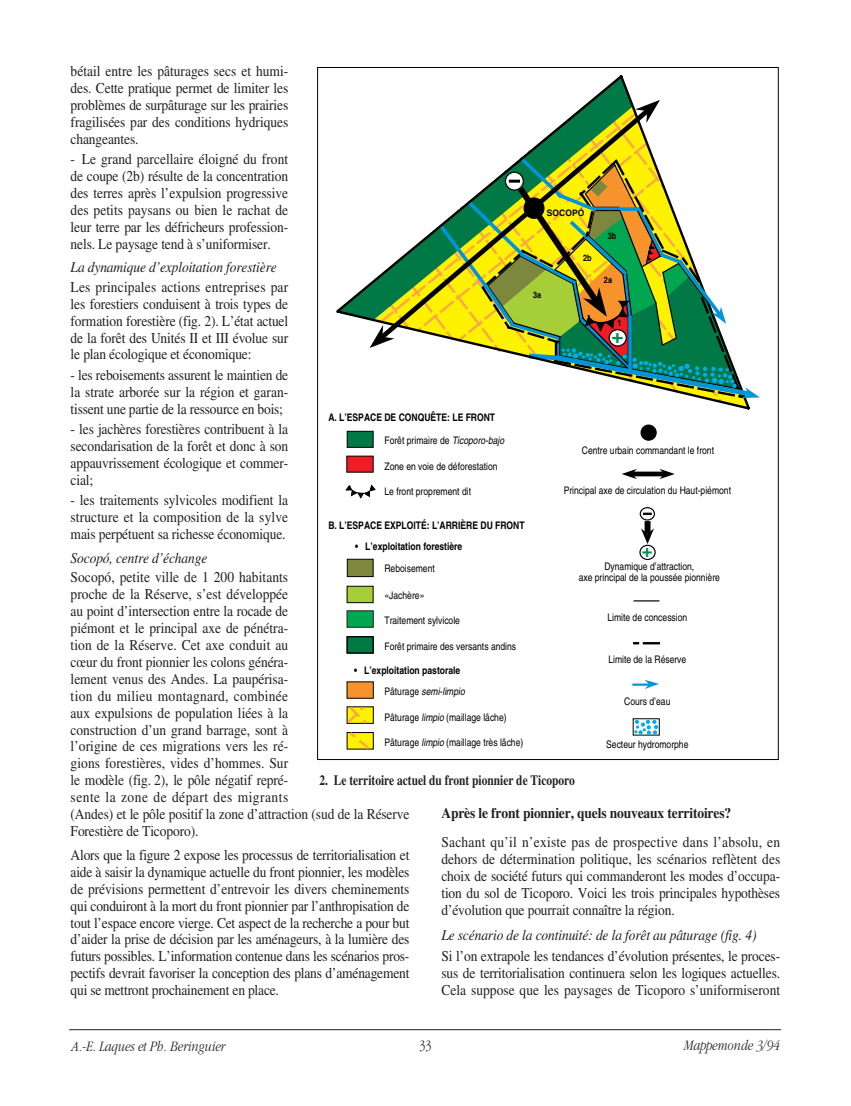
<style>
.page{position:relative;width:851px;height:1106px;background:#fff}
.page>*{position:absolute;margin:0;border:0;box-sizing:border-box;transform-origin:0 0}
.t1{font:700 19.5px "Helvetica";color:#008d4c;scale:1.05 1}
.t2{font:700 17.85px "Helvetica";color:#008d4c}
.t3{font:15px/17px "Times";letter-spacing:-.01em;color:#231f1f;text-align:justify;scale:.9 1}
.t4{font:italic 15px "Times";letter-spacing:-.01em;color:#231f1f;scale:.9 1}
.t5{font:700 15px "Times";letter-spacing:-.01em;color:#231f1f;scale:.9 1}
.t6{font:italic 300 15px "Garamond";color:#231f1f;scale:.8 1}
.t7{font:300 15px "Garamond";color:#231f1f;scale:.8 1}
.t8{font:700 14.25px "Times";color:#231f1f;scale:.8 1}
.t9{font:condensed 10.5px/10.5px "Helvetica";color:#000;text-align:center}
.t10{font:700 condensed 10.5px "Helvetica";color:#000}
.t11{font:italic condensed 10.5px "Helvetica";color:#000}
.t12{font:700 condensed 9px "Helvetica";color:#000}
.t13{font:700 condensed 9px "Helvetica";color:#000;scale:1.16 1}
.s1{font-style:italic}
.s2{font-style:normal}
</style>
<div class="page">
<hr style="left:69px;top:1029px;width:712px;height:1px;background:#231f1f">
<svg style="left:372px;top:706px;width:1px;height:17px"></svg>
<svg style="left:336px;top:75px;width:415px;height:335px"></svg>
<div style="left:347px;top:586px;width:26px;height:17px;background:#a6ce38;border:1px solid #000"></div>
<div style="left:347px;top:559px;width:26px;height:18px;background:#7d883e;border:1px solid #000"></div>
<div style="left:347px;top:610px;width:26px;height:17px;background:#00a650"></div>
<div style="left:346px;top:456px;width:27px;height:16px;background:#ee1c24"></div>
<svg style="left:345px;top:484px;width:31px;height:15px"></svg>
<div style="left:347px;top:431px;width:26px;height:16px;background:#007947;border:1px solid #000"></div>
<svg style="left:372px;top:732px;width:1px;height:17px"></svg>
<div style="left:347px;top:681px;width:26px;height:17px;background:#f7932d"></div>
<div style="left:347px;top:636px;width:26px;height:17px;background:#007947"></div>
<div style="left:640px;top:424px;width:16px;height:17px;background:#000;border:1px solid #000;border-radius:50%"></div>
<svg style="left:622px;top:469px;width:15px;height:10px"></svg>
<svg style="left:659px;top:469px;width:15px;height:10px"></svg>
<div style="left:632px;top:471px;width:32px;height:5px;background:#000"></div>
<svg style="left:639px;top:544px;width:16px;height:16px"></svg>
<svg style="left:639px;top:507px;width:16px;height:13px"></svg>
<svg style="left:641px;top:528px;width:13px;height:16px"></svg>
<div style="left:644px;top:521px;width:6px;height:12px;background:#000"></div>
<svg style="left:634px;top:600px;width:24px;height:1px"></svg>
<svg style="left:644px;top:512px;width:6px;height:3px"></svg>
<svg style="left:634px;top:642px;width:24px;height:2px"></svg>
<div style="left:347px;top:636px;width:26px;height:17px;border:1px solid #000"></div>
<svg style="left:633px;top:679px;width:26px;height:10px"></svg>
<svg style="left:346px;top:706px;width:26px;height:44px"></svg>
<svg style="left:634px;top:719px;width:24px;height:15px"></svg>
<svg style="left:436px;top:154px;width:324px;height:245px"></svg>
<p class="t3" style="left:71px;top:63px;width:243px">bétail entre les pâturages secs et humi&shy;des. Cette pratique permet de limiter les problèmes de surpâturage sur les prairies fragilisées par des conditions hydriques changeantes.</p>
<p class="t3" style="left:71px;top:152px;width:243px">- Le grand parcellaire éloigné du front de coupe (2b) résulte de la concentration des terres après l’expulsion progressive des petits paysans ou bien le rachat de leur terre par les défricheurs profession&shy;nels. Le paysage tend à s’uniformiser.</p>
<p class="t4" style="left:71px;top:262px;width:230px">La dynamique d’exploitation forestière</p>
<p class="t3" style="left:71px;top:280px;width:243px">Les principales actions entreprises par les forestiers conduisent à trois types de formation forestière (fig. 2). L’état actuel de la forêt des Unités II et III évolue sur le plan écologique et économique:</p>
<p class="t3" style="left:71px;top:368px;width:243px">- les reboisements assurent le maintien de la strate arborée sur la région et garan&shy;tissent une partie de la ressource en bois;</p>
<p class="t3" style="left:71px;top:422px;width:243px">- les jachères forestières contribuent à la secondarisation de la forêt et donc à son appauvrissement écologique et commer&shy;cial;</p>
<p class="t3" style="left:71px;top:493px;width:243px">- les traitements sylvicoles modifient la structure et la composition de la sylve mais perpétuent sa richesse économique.</p>
<p class="t4" style="left:71px;top:552px;width:153px">Socopó, centre d’échange</p>
<p class="t3" style="left:71px;top:570px;width:378px;text-align:left">Socopó, petite ville de 1 200 habitants<br>proche de la Réserve, s’est développée<br>au point d’intersection entre la rocade de<br>piémont et le principal axe de pénétra-<br>tion de la Réserve. Cet axe conduit au<br>cœur du front pionnier les colons généra-<br>lement venus des Andes. La paupérisa-<br>tion du milieu montagnard, combinée<br>aux expulsions de population liées à la<br>construction d’un grand barrage, sont à<br>l’origine de ces migrations vers les ré-<br>gions forestières, vides d’hommes. Sur<br>le modèle (fig. 2), le pôle négatif repré-<br>sente la zone de départ des migrants<br>(Andes) et le pôle positif la zone d’attraction (sud de la Réserve Forestière de Ticoporo).</p>
<p class="t3" style="left:71px;top:847px;width:378px">Alors que la figure 2 expose les processus de territorialisation et aide à saisir la dynamique actuelle du front pionnier, les modèles de prévisions permettent d’entrevoir les divers cheminements qui conduiront à la mort du front pionnier par l’anthropisation de tout l’espace encore vierge. Cet aspect de la recherche a pour but d’aider la prise de décision par les aménageurs, à la lumière des futurs possibles. L’information contenue dans les scénarios pros&shy;pectifs devrait favoriser la conception des plans d’aménagement qui se mettront prochainement en place.</p>
<p class="t13" style="left:547px;top:209px;width:34px">SOCOPÓ</p>
<p class="t12" style="left:607px;top:233px;width:10px">3b</p>
<p class="t12" style="left:583px;top:254px;width:10px">2b</p>
<p class="t12" style="left:604px;top:276px;width:10px">2a</p>
<p class="t12" style="left:533px;top:291px;width:10px">3a</p>
<p class="t12" style="left:617px;top:320px;width:6px">1</p>
<h1 class="t1" style="left:611px;top:329px;width:13px">+</h1>
<p class="t10" style="left:328px;top:413px;width:168px">A. L’ESPACE DE CONQUÊTE: LE FRONT</p>
<p class="t9" style="left:384px;top:436px;width:121px">Forêt primaire de <span class="s1">Ticoporo-bajo</span></p>
<p class="t9" style="left:582px;top:446px;width:134px">Centre urbain commandant le front</p>
<p class="t9" style="left:563px;top:486px;width:169px">Principal axe de circulation du Haut-piémont</p>
<p class="t9" style="left:384px;top:461px;width:115px">Zone en voie de déforestation</p>
<p class="t9" style="left:384px;top:487px;width:88px">Le front proprement dit</p>
<p class="t10" style="left:328px;top:521px;width:198px">B. L’ESPACE EXPLOITÉ: L’ARRIÈRE DU FRONT</p>
<p class="t10" style="left:355px;top:542px;width:109px">• L’exploitation forestière</p>
<p class="t2" style="left:641px;top:544px;width:12px">+</p>
<p class="t9" style="left:578px;top:562px;width:143px">Dynamique d’attraction,<br>axe principal de la poussée pionnière</p>
<p class="t9" style="left:607px;top:613px;width:81px">Limite de concession</p>
<p class="t9" style="left:384px;top:564px;width:52px">Reboisement</p>
<p class="t9" style="left:384px;top:591px;width:41px">«Jachère»</p>
<p class="t9" style="left:384px;top:616px;width:77px">Traitement sylvicole</p>
<p class="t9" style="left:384px;top:641px;width:133px">Forêt primaire des versants andins</p>
<p class="t9" style="left:608px;top:654px;width:79px">Limite de la Réserve</p>
<p class="t10" style="left:354px;top:666px;width:108px">• L’exploitation pastorale</p>
<p class="t11" style="left:384px;top:687px;width:82px"><span class="s2">Pâturage</span> semi-limpio</p>
<p class="t9" style="left:624px;top:697px;width:48px">Cours d’eau</p>
<p class="t9" style="left:384px;top:712px;width:124px">Pâturage <span class="s1">limpio</span> (maillage lâche)</p>
<p class="t9" style="left:384px;top:737px;width:140px">Pâturage <span class="s1">limpio</span> (maillage très lâche)</p>
<p class="t9" style="left:606px;top:740px;width:84px">Secteur hydromorphe</p>
<p class="t8" style="left:319px;top:775px;width:320px">2. Le territoire actuel du front pionnier de Ticoporo</p>
<p class="t5" style="left:441px;top:808px;width:323px">Après le front pionnier, quels nouveaux territoires?</p>
<p class="t3" style="left:441px;top:835px;width:378px">Sachant qu’il n’existe pas de prospective dans l’absolu, en dehors de détermination politique, les scénarios reflètent des choix de société futurs qui commanderont les modes d’occupa&shy;tion du sol de Ticoporo. Voici les trois principales hypothèses d’évolution que pourrait connaître la région.</p>
<p class="t4" style="left:441px;top:929px;width:351px">Le scénario de la continuité: de la forêt au pâturage (fig. 4)</p>
<p class="t3" style="left:441px;top:948px;width:378px">Si l’on extrapole les tendances d’évolution présentes, le proces&shy;sus de territorialisation continuera selon les logiques actuelles.<br>Cela suppose que les paysages de Ticoporo s’uniformiseront</p>
<p class="t6" style="left:71px;top:1040px;width:194px">A.-E. Laques et Ph. Beringuier</p>
<p class="t7" style="left:419px;top:1039px;width:16px">33</p>
<p class="t6" style="left:683px;top:1039px;width:121px">Mappemonde 3/94</p>
</div>
